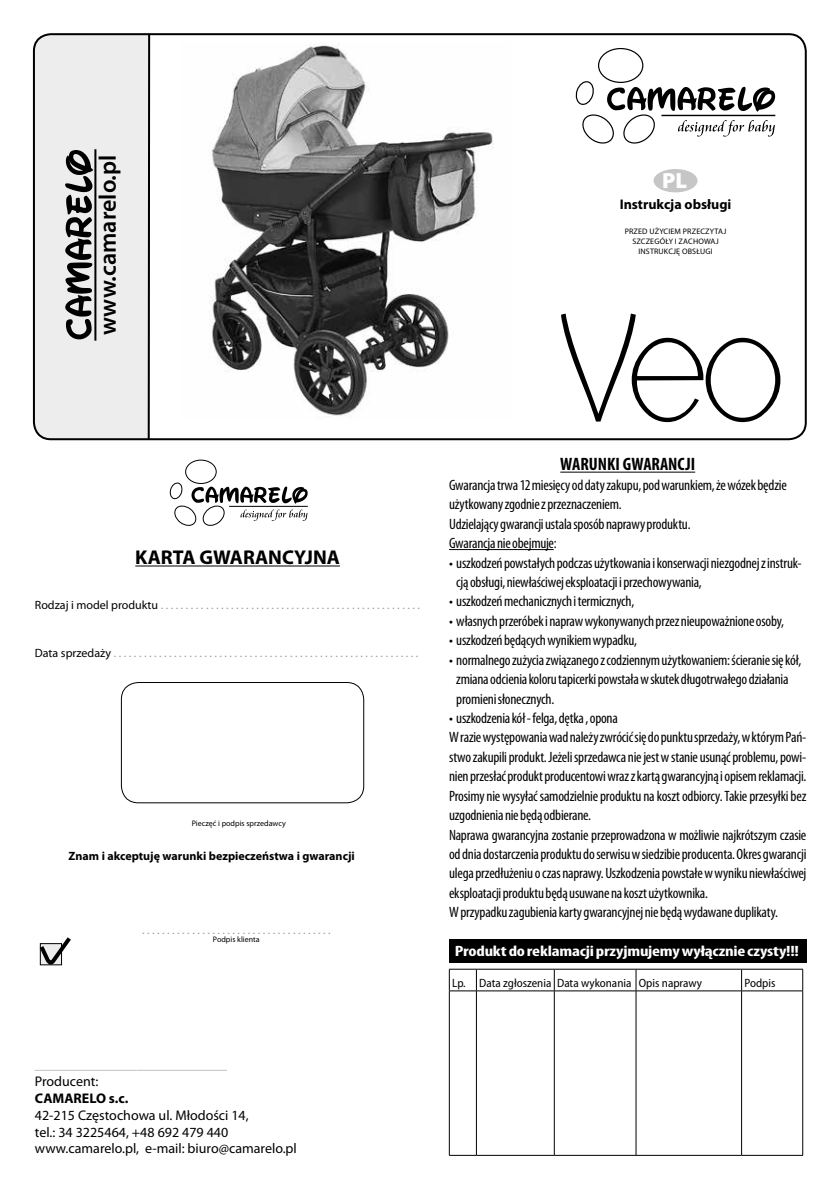
<style>
.page{position:relative;width:840px;height:1191px;background:#fff}
.page>*{position:absolute;margin:0;border:0;box-sizing:border-box;transform-origin:0 0}
.t1{font:600 24px "Myriad Pro";color:#000}
.t2{font:900 22px "Myriad Pro";color:#fff}
.t3{font:700 20px "Myriad Pro";color:#000}
.t4{font:700 condensed 18px "Myriad Pro";color:#000}
.t5{font:condensed 15px/19.4px "Myriad Pro";letter-spacing:-.015em;color:#000}
.t6{font:700 condensed 15px "Myriad Pro";letter-spacing:-.01em;color:#fff;scale:1.26 1}
.t7{font:14px/16.8px "Myriad Pro";color:#000}
.t8{font:700 14px "Myriad Pro";color:#000}
.t9{font:12px "Myriad Pro";color:#9d9d9c}
.t10{font:semi-condensed 12px "Myriad Pro";color:#000}
.t11{font:700 12px "Myriad Pro";color:#000}
.t12{font:8px/10px "Myriad Pro";letter-spacing:.02em;color:#000;text-align:center}
.t13{font:8px "Myriad Pro";color:#000}
.s1{color:#000}
</style>
<div class="page">
<img style="left:209px;top:43px;width:285px;height:374px">
<div style="left:32px;top:36px;width:116px;height:403px;background:#ededed"></div>
<div style="left:33px;top:33px;width:773px;height:407px;border:2px solid #000;border-radius:17px"></div>
<hr style="left:148px;top:34px;width:2px;height:405px;background:#000">
<svg style="left:65px;top:150px;width:28px;height:189px;background:#7b7b7b"></svg>
<hr style="left:94px;top:149px;width:2px;height:192px;background:#000">
<div style="left:597px;top:48px;width:46px;height:35px;border:1px solid #000;border-radius:50%"></div>
<svg style="left:575px;top:80px;width:199px;height:64px"></svg>
<hr style="left:661px;top:115px;width:113px;height:1px;background:#000">
<div style="left:653px;top:169px;width:44px;height:23px;background:#c6c6c6;border-radius:50%"></div>
<div style="left:185px;top:460px;width:31px;height:24px;border:1px solid #000;border-radius:50%"></div>
<svg style="left:169px;top:482px;width:138px;height:44px"></svg>
<hr style="left:229px;top:506px;width:78px;height:1px;background:#000">
<hr style="left:135px;top:565px;width:205px;height:1px;background:#000">
<div style="left:121px;top:682px;width:243px;height:121px;border:1px solid #000;border-radius:17px"></div>
<svg style="left:39px;top:937px;width:32px;height:29px"></svg>
<hr style="left:476px;top:969px;width:78px;height:1px;background:#000">
<hr style="left:554px;top:969px;width:81px;height:1px;background:#000">
<svg style="left:553px;top:969px;width:1px;height:21px"></svg>
<hr style="left:635px;top:969px;width:106px;height:1px;background:#000">
<svg style="left:635px;top:969px;width:1px;height:21px"></svg>
<hr style="left:741px;top:969px;width:61px;height:1px;background:#000">
<svg style="left:802px;top:969px;width:1px;height:21px"></svg>
<svg style="left:448px;top:969px;width:29px;height:22px"></svg>
<hr style="left:476px;top:990px;width:78px;height:1px;background:#000">
<hr style="left:554px;top:990px;width:81px;height:1px;background:#000">
<hr style="left:635px;top:990px;width:106px;height:1px;background:#000">
<hr style="left:741px;top:990px;width:61px;height:1px;background:#000">
<hr style="left:448px;top:991px;width:1px;height:164px;background:#000">
<hr style="left:476px;top:991px;width:1px;height:164px;background:#000">
<hr style="left:553px;top:991px;width:1px;height:164px;background:#000">
<hr style="left:635px;top:991px;width:1px;height:164px;background:#000">
<hr style="left:740px;top:991px;width:1px;height:164px;background:#000">
<hr style="left:802px;top:991px;width:1px;height:164px;background:#000">
<svg style="left:449px;top:1155px;width:27px;height:1px"></svg>
<hr style="left:476px;top:1155px;width:78px;height:1px;background:#000">
<hr style="left:554px;top:1155px;width:81px;height:1px;background:#000">
<hr style="left:635px;top:1155px;width:106px;height:1px;background:#000">
<hr style="left:741px;top:1155px;width:61px;height:1px;background:#000">
<div style="left:449px;top:938px;width:357px;height:24px;background:#000"></div>
<hr style="left:560px;top:472px;width:134px;height:1px;background:#000">
<hr style="left:449px;top:549px;width:104px;height:1px;background:#000">
<svg style="left:561px;top:313px;width:219px;height:109px"></svg>
<h1 class="t1" style="left:94px;top:335px;width:182px;rotate:-90deg">www.camarelo.pl</h1>
<h2 class="t2" style="left:661px;top:168px;width:26px">PL</h2>
<p class="t8" style="left:619px;top:197px;width:113px">Instrukcja obsługi</p>
<p class="t12" style="left:624px;top:226px;width:103px">PRZED UŻYCIEM PRZECZYTAJ<br>SZCZEGÓŁY I ZACHOWAJ<br>INSTRUKCJĘ OBSŁUGI</p>
<h3 class="t3" style="left:135px;top:546px;width:206px">KARTA GWARANCYJNA</h3>
<p class="t9" style="left:35px;top:598px;width:386px"><span class="s1">Rodzaj i model produktu</span> . . . . . . . . . . . . . . . . . . . . . . . . . . . . . . . . . . . . . . . . . . . . . . . . . . . .</p>
<p class="t9" style="left:35px;top:646px;width:385px"><span class="s1">Data sprzedaży</span> . . . . . . . . . . . . . . . . . . . . . . . . . . . . . . . . . . . . . . . . . . . . . . . . . . . . . . . . . . . . .</p>
<p class="t13" style="left:192px;top:818px;width:95px">Pieczęć i podpis sprzedawcy</p>
<p class="t11" style="left:69px;top:849px;width:287px">Znam i akceptuję warunki bezpieczeństwa i gwarancji</p>
<p class="t9" style="left:142px;top:923px;width:190px">. . . . . . . . . . . . . . . . . . . . . . . . . . . . . . . . . . . . . .</p>
<p class="t13" style="left:213px;top:934px;width:48px">Podpis klienta</p>
<p class="t4" style="left:560px;top:453px;width:136px">WARUNKI GWARANCJI</p>
<p class="t5" style="left:449px;top:475px;width:339px">Gwarancja trwa 12 miesięcy od daty zakupu, pod warunkiem, że wózek będzie użytkowany zgodnie z przeznaczeniem.<br>Udzielający gwarancji ustala sposób naprawy produktu.<br>Gwarancja nie obejmuje:</p>
<p class="t5" style="left:456px;top:552px;width:346px;text-indent:-7px">• uszkodzeń powstałych podczas użytkowania i konserwacji niezgodnej z instruk&shy;cją obsługi, niewłaściwej eksploatacji i przechowywania,</p>
<p class="t5" style="left:449px;top:591px;width:186px">• uszkodzeń mechanicznych i termicznych,</p>
<p class="t5" style="left:449px;top:611px;width:336px">• własnych przeróbek i napraw wykonywanych przez nieupoważnione osoby,</p>
<p class="t5" style="left:449px;top:630px;width:189px">• uszkodzeń będących wynikiem wypadku,</p>
<p class="t5" style="left:456px;top:650px;width:346px;text-indent:-7px">• normalnego zużycia związanego z codziennym użytkowaniem: ścieranie się kół, zmiana odcienia koloru tapicerki powstała w skutek długotrwałego działania promieni słonecznych.</p>
<p class="t5" style="left:449px;top:708px;width:358px">• uszkodzenia kół - felga, dętka , opona<br>W razie występowania wad należy zwrócić się do punktu sprzedaży, w którym Pań&shy;stwo zakupili produkt. Jeżeli sprzedawca nie jest w stanie usunąć problemu, powi&shy;nien przesłać produkt producentowi wraz z kartą gwarancyjną i opisem reklamacji.<br>Prosimy nie wysyłać samodzielnie produktu na koszt odbiorcy. Takie przesyłki bez uzgodnienia nie będą odbierane.<br>Naprawa gwarancyjna zostanie przeprowadzona w możliwie najkrótszym czasie od dnia dostarczenia produktu do serwisu w siedzibie producenta. Okres gwarancji ulega przedłużeniu o czas naprawy. Uszkodzenia powstałe w wyniku niewłaściwej eksploatacji produktu będą usuwane na koszt użytkownika.<br>W przypadku zagubienia karty gwarancyjnej nie będą wydawane duplikaty.</p>
<p class="t6" style="left:454px;top:941px;width:274px">Produkt do reklamacji przyjmujemy wyłącznie czysty!!!</p>
<p class="t10" style="left:452px;top:975px;width:251px">Lp. Data zgłoszenia Data wykonania Opis naprawy</p>
<p class="t10" style="left:744px;top:975px;width:32px">Podpis</p>
<p class="t9" style="left:35px;top:1058px;width:194px">________________________________</p>
<p class="t7" style="left:35px;top:1073px;width:65px">Producent:</p>
<p class="t8" style="left:35px;top:1090px;width:95px">CAMARELO s.c.</p>
<p class="t7" style="left:35px;top:1106px;width:263px">42-215 Częstochowa ul. Młodości 14,<br>tel.: 34 3225464, +48 692 479 440 www.camarelo.pl, e-mail: biuro@camarelo.pl</p>
</div>
